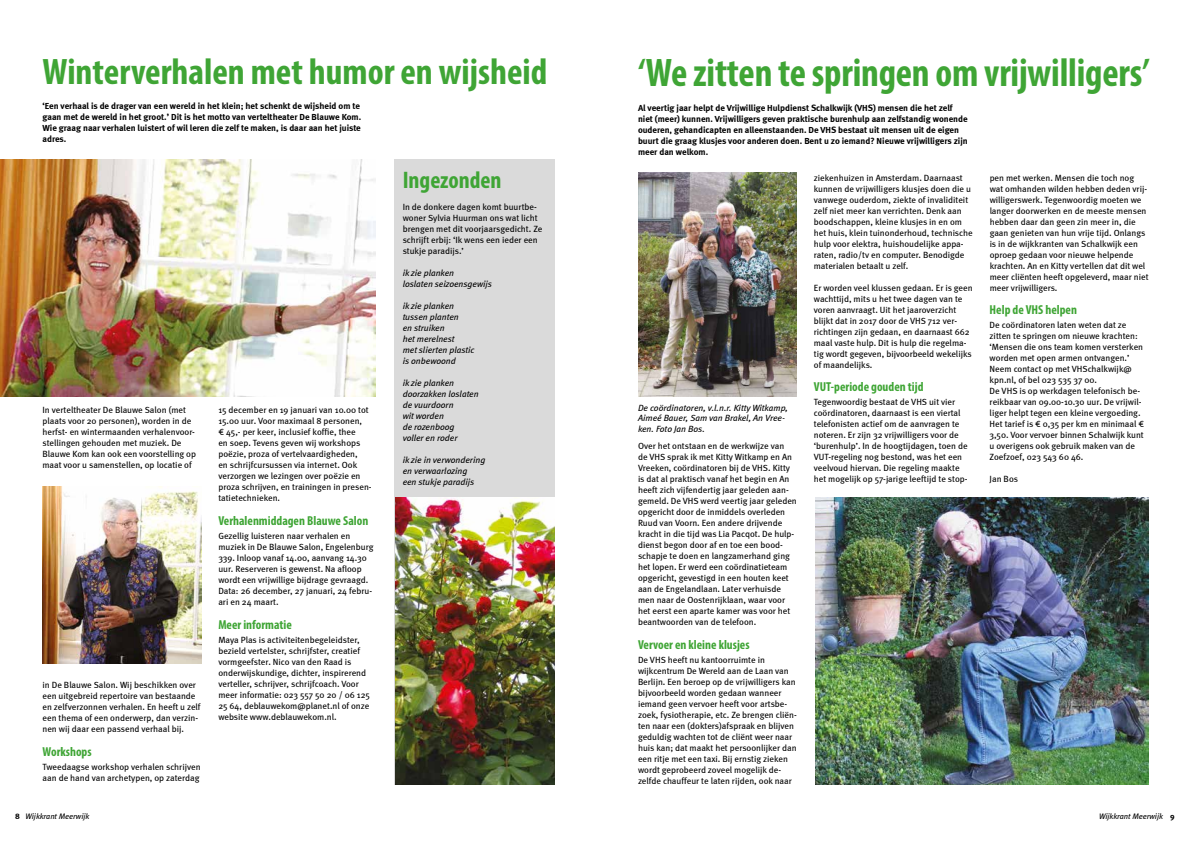
<style>
.page{position:relative;width:1191px;height:842px;background:#fff}
.page>*{position:absolute;margin:0;border:0;box-sizing:border-box;transform-origin:0 0}
.t1{font:700 condensed 40px "Myriad Pro";letter-spacing:-.005em;color:#3fa535}
.t2{font:700 condensed 37px "Myriad Pro";color:#3fa535}
.t3{font:700 condensed 24px "Myriad Pro";color:#3fa535}
.t4{font:700 condensed 13px "Myriad Pro";color:#3fa535}
.t5{font:9px/11px "Meta";color:#000}
.t6{font:700 9px/11px "Meta";color:#000}
.t7{font:italic 9px/11px "Meta";color:#000}
.t8{font:italic 8px "Meta";color:#000}
.s1{font-weight:700;font-style:normal}
</style>
<div class="page">
<div style="left:394px;top:159px;width:160px;height:625px;background:#dadada"></div>
<img style="left:43px;top:487px;width:158px;height:176px">
<img style="left:0;top:159px;width:376px;height:237px">
<img style="left:395px;top:498px;width:159px;height:287px">
<img style="left:638px;top:172px;width:159px;height:224px">
<img style="left:815px;top:498px;width:333px;height:287px">
<h2 class="t2" style="left:43px;top:48px;width:506px">Winterverhalen met humor en wijsheid</h2>
<p class="t6" style="left:43px;top:100px;width:320px">‘Een verhaal is de drager van een wereld in het klein; het schenkt de wijsheid om te gaan met de wereld in het groot.’ Dit is het motto van verteltheater De Blauwe Kom.<br>Wie graag naar verhalen luistert of wil leren die zelf te maken, is daar aan het juiste adres.</p>
<h3 class="t3" style="left:403px;top:165px;width:100px">Ingezonden</h3>
<p class="t5" style="left:403px;top:201px;width:141px">In de donkere dagen komt buurtbe&shy;woner Sylvia Huurman ons wat licht brengen met dit voorjaarsgedicht. Ze schrijft erbij: ‘Ik wens een ieder een stukje paradijs.’</p>
<p class="t7" style="left:403px;top:267px;width:91px">ik zie planken<br>loslaten seizoensgewijs</p>
<p class="t7" style="left:403px;top:300px;width:73px">ik zie planken tussen planten<br>en struiken<br>het merelnest<br>met slierten plastic is onbewoond</p>
<p class="t7" style="left:403px;top:377px;width:78px">ik zie planken doorzakken loslaten de vuurdoorn<br>wit worden<br>de rozenboog<br>voller en roder</p>
<p class="t7" style="left:403px;top:454px;width:84px">ik zie in verwondering en verwaarlozing<br>een stukje paradijs</p>
<p class="t5" style="left:43px;top:405px;width:155px">In verteltheater De Blauwe Salon (met plaats voor 20 personen), worden in de herfst- en wintermaanden verhalenvoor&shy;stellingen gehouden met muziek. De Blauwe Kom kan ook een voorstelling op maat voor u samenstellen, op locatie of</p>
<p class="t5" style="left:218px;top:405px;width:155px">15 december en 19 januari van 10.00 tot 15.00 uur. Voor maximaal 8 personen,<br>€ 45,- per keer, inclusief koffie, thee<br>en soep. Tevens geven wij workshops poëzie, proza of vertelvaardigheden,<br>en schrijfcursussen via internet. Ook verzorgen we lezingen over poëzie en proza schrijven, en trainingen in presen&shy;tatietechnieken.</p>
<h3 class="t4" style="left:218px;top:512px;width:152px">Verhalenmiddagen Blauwe Salon</h3>
<p class="t5" style="left:218px;top:530px;width:157px">Gezellig luisteren naar verhalen en muziek in De Blauwe Salon, Engelenburg 339. Inloop vanaf 14.00, aanvang 14.30 uur. Reserveren is gewenst. Na afloop wordt een vrijwillige bijdrage gevraagd.<br>Data: 26 december, 27 januari, 24 febru&shy;ari en 24 maart.</p>
<h3 class="t4" style="left:218px;top:616px;width:75px">Meer informatie</h3>
<p class="t5" style="left:218px;top:634px;width:153px">Maya Plas is activiteitenbegeleidster, bezield vertelster, schrijfster, creatief vormgeefster. Nico van den Raad is onderwijskundige, dichter, inspirerend verteller, schrijver, schrijfcoach. Voor meer informatie: 023 557 50 20 / 06 125<br>25 64, deblauwekom@planet.nl of onze website www.deblauwekom.nl.</p>
<p class="t5" style="left:43px;top:680px;width:160px">in De Blauwe Salon. Wij beschikken over een uitgebreid repertoire van bestaande en zelfverzonnen verhalen. En heeft u zelf een thema of een onderwerp, dan verzin&shy;nen wij daar een passend verhaal bij.</p>
<h3 class="t4" style="left:43px;top:743px;width:51px">Workshops</h3>
<p class="t5" style="left:43px;top:761px;width:160px">Tweedaagse workshop verhalen schrijven aan de hand van archetypen, op zaterdag</p>
<h1 class="t1" style="left:638px;top:48px;width:513px">‘We zitten te springen om vrijwilligers’</h1>
<p class="t6" style="left:638px;top:103px;width:331px">Al veertig jaar helpt de Vrijwillige Hulpdienst Schalkwijk (VHS) mensen die het zelf niet (meer) kunnen. Vrijwilligers geven praktische burenhulp aan zelfstandig wonende ouderen, gehandicapten en alleenstaanden. De VHS bestaat uit mensen uit de eigen buurt die graag klusjes voor anderen doen. Bent u zo iemand? Nieuwe vrijwilligers zijn meer dan welkom.</p>
<p class="t7" style="left:638px;top:402px;width:152px">De coördinatoren, v.l.n.r. Kitty Witkamp,<br>Aimeé Bauer, Sam van Brakel, An Vree&shy;ken. Foto Jan Bos.</p>
<p class="t5" style="left:638px;top:440px;width:160px">Over het ontstaan en de werkwijze van<br>de VHS sprak ik met Kitty Witkamp en An Vreeken, coördinatoren bij de VHS. Kitty is dat al praktisch vanaf het begin en An heeft zich vijfendertig jaar geleden aan&shy;gemeld. De VHS werd veertig jaar geleden opgericht door de inmiddels overleden Ruud van Voorn. Een andere drijvende kracht in die tijd was Lia Pacqot. De hulp&shy;dienst begon door af en toe een bood&shy;schapje te doen en langzamerhand ging het lopen. Er werd een coördinatieteam opgericht, gevestigd in een houten keet aan de Engelandlaan. Later verhuisde men naar de Oostenrijklaan, waar voor het eerst een aparte kamer was voor het beantwoorden van de telefoon.</p>
<h3 class="t4" style="left:638px;top:636px;width:113px">Vervoer en kleine klusjes</h3>
<p class="t5" style="left:638px;top:654px;width:160px">De VHS heeft nu kantoorruimte in wijkcentrum De Wereld aan de Laan van Berlijn. Een beroep op de vrijwilligers kan bijvoorbeeld worden gedaan wanneer iemand geen vervoer heeft voor artsbe&shy;zoek, fysiotherapie, etc. Ze brengen cliën&shy;ten naar een (dokters)afspraak en blijven geduldig wachten tot de cliënt weer naar huis kan; dat maakt het persoonlijker dan een ritje met een taxi. Bij ernstig zieken wordt geprobeerd zoveel mogelijk de&shy;zelfde chauffeur te laten rijden, ook naar</p>
<p class="t5" style="left:814px;top:172px;width:160px">ziekenhuizen in Amsterdam. Daarnaast kunnen de vrijwilligers klusjes doen die u vanwege ouderdom, ziekte of invaliditeit zelf niet meer kan verrichten. Denk aan boodschappen, kleine klusjes in en om het huis, klein tuinonderhoud, technische hulp voor elektra, huishoudelijke appa&shy;raten, radio/tv en computer. Benodigde materialen betaalt u zelf.</p>
<p class="t5" style="left:814px;top:282px;width:160px">Er worden veel klussen gedaan. Er is geen wachttijd, mits u het twee dagen van te voren aanvraagt. Uit het jaaroverzicht blijkt dat in 2017 door de VHS 712 ver&shy;richtingen zijn gedaan, en daarnaast 662 maal vaste hulp. Dit is hulp die regelma&shy;tig wordt gegeven, bijvoorbeeld wekelijks of maandelijks.</p>
<h3 class="t4" style="left:814px;top:379px;width:111px">VUT-periode gouden tijd</h3>
<p class="t5" style="left:814px;top:397px;width:155px">Tegenwoordig bestaat de VHS uit vier coördinatoren, daarnaast is een viertal telefonisten actief om de aanvragen te noteren. Er zijn 32 vrijwilligers voor de ‘burenhulp’. In de hoogtijdagen, toen de VUT-regeling nog bestond, was het een veelvoud hiervan. Die regeling maakte het mogelijk op 57-jarige leeftijd te stop-</p>
<p class="t5" style="left:989px;top:172px;width:160px">pen met werken. Mensen die toch nog wat omhanden wilden hebben deden vrij&shy;willigerswerk. Tegenwoordig moeten we langer doorwerken en de meeste mensen hebben daar dan geen zin meer in, die gaan genieten van hun vrije tijd. Onlangs is in de wijkkranten van Schalkwijk een oproep gedaan voor nieuwe helpende krachten. An en Kitty vertellen dat dit wel meer cliënten heeft opgeleverd, maar niet meer vrijwilligers.</p>
<h3 class="t4" style="left:989px;top:302px;width:89px">Help de VHS helpen</h3>
<p class="t5" style="left:989px;top:320px;width:156px">De coördinatoren laten weten dat ze zitten te springen om nieuwe krachten: ‘Mensen die ons team komen versterken worden met open armen ontvangen.’ Neem contact op met VHSchalkwijk@ kpn.nl, of bel 023 535 37 00.<br>De VHS is op werkdagen telefonisch be&shy;reikbaar van 09.00-10.30 uur. De vrijwil&shy;liger helpt tegen een kleine vergoeding.<br>Het tarief is € 0,35 per km en minimaal € 3,50. Voor vervoer binnen Schalwijk kunt u overigens ook gebruik maken van de Zoefzoef, 023 543 60 46.</p>
<p class="t5" style="left:989px;top:474px;width:30px">Jan Bos</p>
<p class="t8" style="left:15px;top:812px;width:76px"><span class="s1">8</span> Wijkkrant Meerwijk</p>
<p class="t8" style="left:1099px;top:812px;width:77px">Wijkkrant Meerwijk <span class="s1">9</span></p>
</div>
